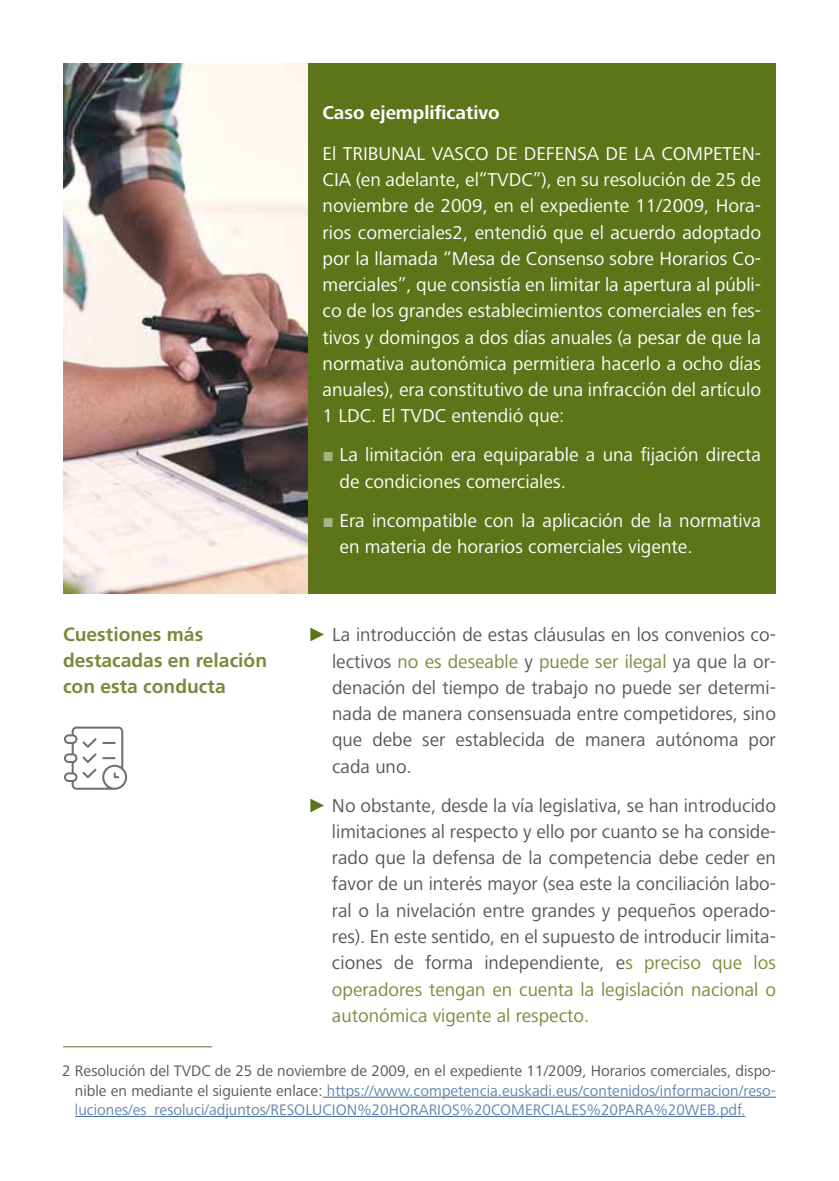
<style>
.page{position:relative;width:839px;height:1181px;background:#fff}
.page>*{position:absolute;margin:0;border:0;box-sizing:border-box;transform-origin:0 0}
.t1{font:19.25px/26.2px "Frutiger Next LT";color:#575756;text-align:justify}
.t2{font:19.25px/26.2px "Frutiger Next LT";color:#fff}
.t3{font:700 19.25px/26.2px "Frutiger";color:#7a8a3d}
.t4{font:700 19.25px "Frutiger Next LT";color:#fff}
.t5{font:15.75px/19.2px "Frutiger Next LT";color:#6285b2;text-align:justify}
.s1{font-family:"Arial";font-weight:700;color:#a9b280}
.s2{font-family:"Arial";font-weight:700;color:#5d7419}
.s3{color:#7a8a3d}
.s4{color:#575756}
</style>
<div class="page">
<div style="left:307px;top:63px;width:468px;height:530px;background:#5d7419"></div>
<hr style="left:322px;top:1096px;width:453px;height:1px;background:#366ca0">
<hr style="left:75px;top:1116px;width:670px;height:1px;background:#366ca0">
<svg style="left:64px;top:726px;width:64px;height:64px"></svg>
<img style="left:63px;top:63px;width:244px;height:530px">
<hr style="left:63px;top:1046px;width:149px;height:1px;background:#5d7419">
<p class="t4" style="left:322px;top:101px;width:178px">Caso ejemplificativo</p>
<p class="t2" style="left:322px;top:140px;width:440px;text-align:justify">El TRIBUNAL VASCO DE DEFENSA DE LA COMPETEN-CIA (en adelante, el“TVDC”), en su resolución de 25 de noviembre de 2009, en el expediente 11/2009, Hora&shy;rios comerciales2, entendió que el acuerdo adoptado por la llamada “Mesa de Consenso sobre Horarios Co&shy;merciales”, que consistía en limitar la apertura al públi&shy;co de los grandes establecimientos comerciales en fes&shy;tivos y domingos a dos días anuales (a pesar de que la normativa autonómica permitiera hacerlo a ocho días anuales), era constitutivo de una infracción del artículo 1 LDC. El TVDC entendió que:</p>
<p class="t2" style="left:339px;top:442px;width:423px;text-indent:-17px"><span class="s1">■</span> La limitación era equiparable a una fijación directa de condiciones comerciales.</p>
<p class="t2" style="left:339px;top:507px;width:423px;text-indent:-17px"><span class="s1">■</span> Era incompatible con la aplicación de la normativa en materia de horarios comerciales vigente.</p>
<p class="t3" style="left:63px;top:621px;width:205px">Cuestiones más destacadas en relación con esta conducta</p>
<p class="t1" style="left:332px;top:622px;width:445px;text-indent:-24px"><span class="s2">►</span> La introducción de estas cláusulas en los convenios co&shy;lectivos <span class="s3">no es deseable</span> y <span class="s3">puede ser ilegal</span> ya que la or&shy;denación del tiempo de trabajo no puede ser determi&shy;nada de manera consensuada entre competidores, sino que debe ser establecida de manera autónoma por cada uno.</p>
<p class="t1" style="left:332px;top:792px;width:445px;text-indent:-24px"><span class="s2">►</span> No obstante, desde la vía legislativa, se han introducido limitaciones al respecto y ello por cuanto se ha conside&shy;rado que la defensa de la competencia debe ceder en favor de un interés mayor (sea este la conciliación labo&shy;ral o la nivelación entre grandes y pequeños operado&shy;res). En este sentido, en el supuesto de introducir limita&shy;ciones de forma independiente, e<span class="s3">s preciso que los operadores tengan en cuenta la legislación nacional o autonómica vigente al respecto.</span></p>
<p class="t5" style="left:75px;top:1061px;width:702px;text-indent:-13px"><span class="s4">2 Resolución del TVDC de 25 de noviembre de 2009, en el expediente 11/2009, Horarios comerciales, dispo&shy;nible en mediante el siguiente enlace:</span> https://www.competencia.euskadi.eus/contenidos/informacion/reso&shy;luciones/es_resoluci/adjuntos/RESOLUCION%20HORARIOS%20COMERCIALES%20PARA%20WEB.pdf.</p>
</div>
